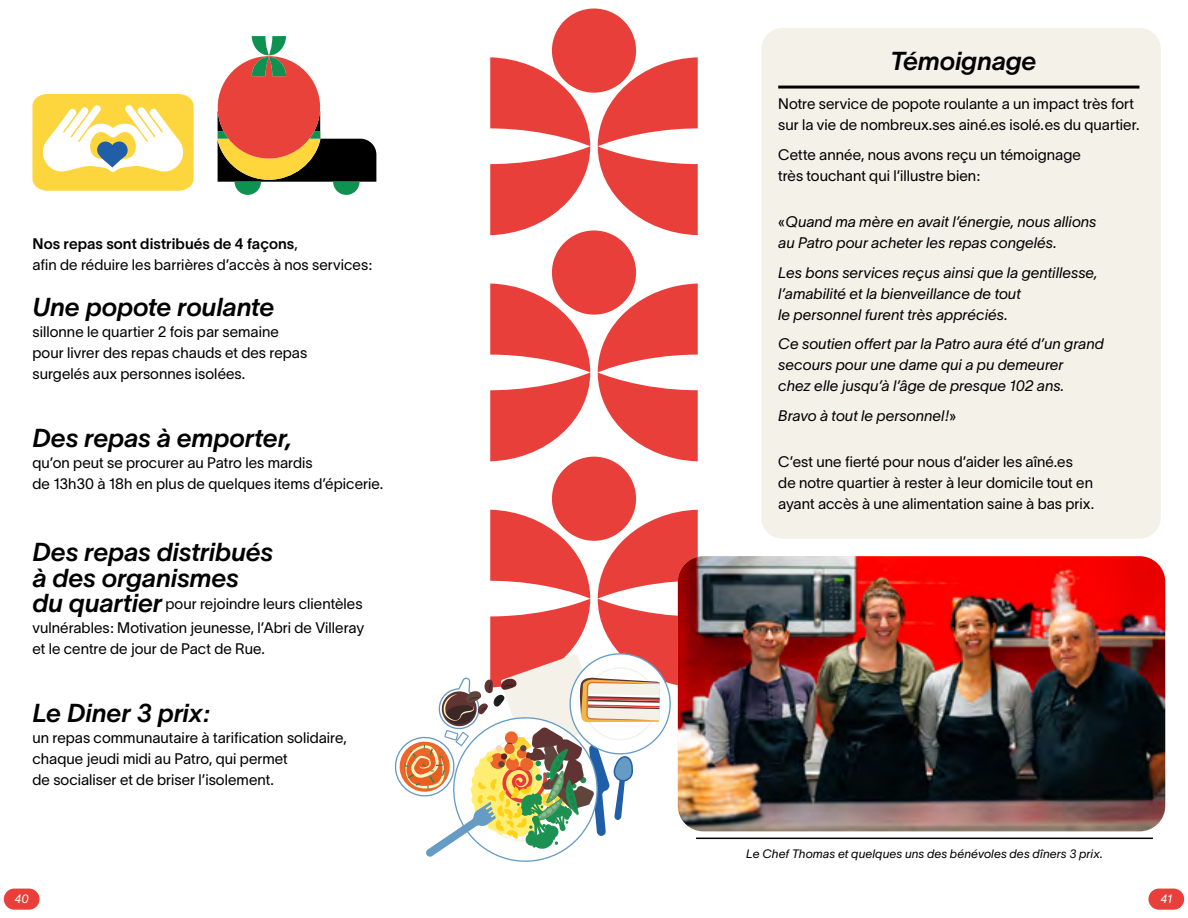
<style>
.page{position:relative;width:1188px;height:918px;background:#fff}
.page>*{position:absolute;margin:0;border:0;box-sizing:border-box;transform-origin:0 0}
.t1{font:italic 25.5px/25.5px "TWK Lausanne 0600";letter-spacing:-.01em;color:#020203}
.t2{font:15px/21px "TWK Lausanne";color:#020203}
.t3{font:italic 15px/21px "TWK Lausanne 0300";color:#020203}
.t4{font:italic 12px "TWK Lausanne 0300";letter-spacing:.01em;color:#020203}
.t5{font:italic 12px "TWK Lausanne 0300";color:#fff}
.s1{font-style:inherit}
.s2{font-family:"TWK Lausanne 0600";font-style:italic;font-size:25.5px}
.s3{font-family:"TWK Lausanne";font-style:normal}
</style>
<div class="page">
<div style="left:761px;top:28px;width:400px;height:511px;background:#f3f1e8;border-radius:21px"></div>
<hr style="left:778px;top:86px;width:361px;height:3px;background:#020203">
<svg style="left:598px;top:57px;width:100px;height:178px"></svg>
<svg style="left:598px;top:284px;width:100px;height:177px"></svg>
<div style="left:552px;top:230px;width:84px;height:85px;background:#e83f3a;border-radius:50%"></div>
<svg style="left:490px;top:284px;width:100px;height:177px"></svg>
<div style="left:552px;top:457px;width:84px;height:84px;background:#e83f3a;border-radius:50%"></div>
<img style="left:698px;top:556px;width:467px;height:275px">
<hr style="left:696px;top:838px;width:457px;height:1px;background:#020203">
<div style="left:552px;top:9px;width:84px;height:84px;background:#e83f3a;border-radius:50%"></div>
<svg style="left:490px;top:57px;width:100px;height:178px"></svg>
<svg style="left:394px;top:510px;width:304px;height:352px"></svg>
<svg style="left:218px;top:36px;width:158px;height:159px"></svg>
<div style="left:1148px;top:889px;width:36px;height:21px;background:#e83f3a;border-radius:11px"></div>
<div style="left:4px;top:889px;width:36px;height:21px;background:#e83f3a;border-radius:11px"></div>
<svg style="left:32px;top:94px;width:162px;height:97px"></svg>
<p class="t2" style="left:32px;top:232px;width:341px"><span class="s1">Nos repas sont distribués de 4 façons</span>,<br>afin de réduire les barrières d’accès à nos services:</p>
<h1 class="t1" style="left:32px;top:293px;width:244px">Une popote roulante</h1>
<p class="t2" style="left:32px;top:320px;width:276px">sillonne le quartier 2 fois par semaine pour livrer des repas chauds et des repas surgelés aux personnes isolées.</p>
<h1 class="t1" style="left:32px;top:423px;width:261px">Des repas à emporter,</h1>
<p class="t2" style="left:32px;top:451px;width:352px">qu’on peut se procurer au Patro les mardis<br>de 13h30 à 18h en plus de quelques items d’épicerie.</p>
<h1 class="t1" style="left:32px;top:538px;width:242px">Des repas distribués à des organismes</h1>
<p class="t2" style="left:32px;top:591px;width:333px;line-height:24px"><span class="s2">du quartier</span> pour rejoindre leurs clientèles vulnérables: Motivation jeunesse, l’Abri de Villeray</p>
<p class="t2" style="left:32px;top:637px;width:234px">et le centre de jour de Pact de Rue.</p>
<h1 class="t1" style="left:32px;top:698px;width:179px">Le Diner 3 prix:</h1>
<p class="t2" style="left:32px;top:726px;width:316px">un repas communautaire à tarification solidaire, chaque jeudi midi au Patro, qui permet<br>de socialiser et de briser l’isolement.</p>
<h1 class="t1" style="left:890px;top:47px;width:148px">Témoignage</h1>
<p class="t2" style="left:778px;top:92px;width:363px">Notre service de popote roulante a un impact très fort sur la vie de nombreux.ses ainé.es isolé.es du quartier.</p>
<p class="t2" style="left:778px;top:143px;width:304px">Cette année, nous avons reçu un témoignage très touchant qui l’illustre bien:</p>
<p class="t3" style="left:778px;top:210px;width:320px"><span class="s3">«</span>Quand ma mère en avait l’énergie, nous allions au Patro pour acheter les repas congelés.</p>
<p class="t3" style="left:778px;top:261px;width:321px">Les bons services reçus ainsi que la gentillesse, l’amabilité et la bienveillance de tout<br>le personnel furent très appréciés.</p>
<p class="t3" style="left:778px;top:332px;width:327px">Ce soutien offert par la Patro aura été d’un grand secours pour une dame qui a pu demeurer<br>chez elle jusqu’à l’âge de presque 102 ans.</p>
<p class="t3" style="left:778px;top:404px;width:180px">Bravo à tout le personnel!<span class="s3">»</span></p>
<p class="t2" style="left:778px;top:450px;width:317px">C’est une fierté pour nous d’aider les aîné.es de notre quartier à rester à leur domicile tout en ayant accès à une alimentation saine à bas prix.</p>
<p class="t4" style="left:746px;top:845px;width:358px">Le Chef Thomas et quelques uns des bénévoles des dîners 3 prix.</p>
<p class="t5" style="left:15px;top:891px;width:16px">40</p>
<p class="t5" style="left:1161px;top:891px;width:13px">41</p>
</div>
